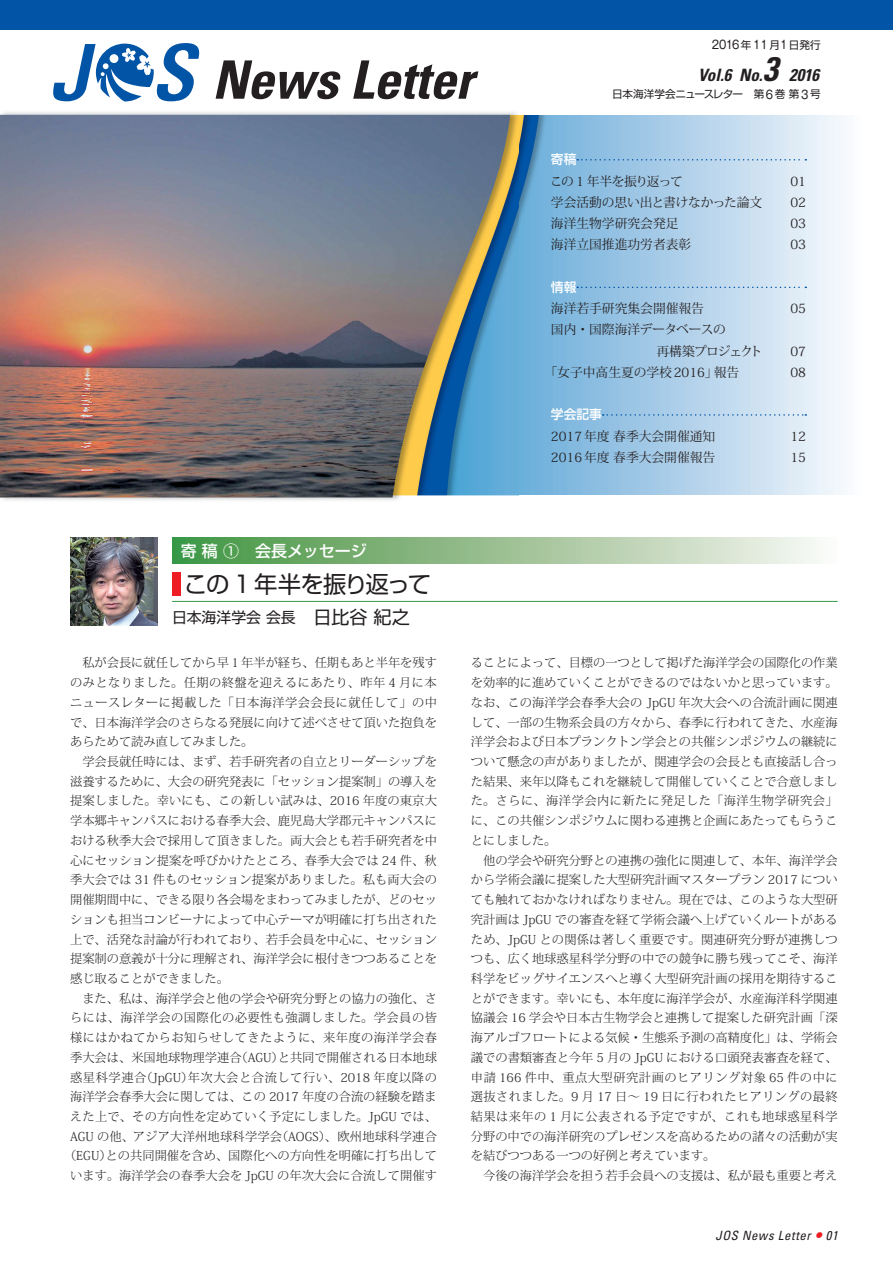
<style>
.page{position:relative;width:893px;height:1263px;background:#fff}
.page>*{position:absolute;margin:0;border:0;box-sizing:border-box;transform-origin:0 0}
.t1{font:23.4px "Shin Go Pro";letter-spacing:-.08em;color:#231f20}
.t2{font:italic 700 condensed 16.95px "Univers";color:#231f20}
.t3{font:500 15.9px "Shin Go Pro";color:#fff}
.t4{font:14.85px "Shin Go Pro";color:#231f20}
.t5{font:12.75px "Koz Min Pro";color:#231f20}
.t6{font:12.75px/21.3px "Koz Min Pro";letter-spacing:-.04em;color:#231f20}
.t7{font:italic condensed 12.75px "Univers";letter-spacing:.05em;color:#231f20}
.t8{font:12.75px "Koz Min Pro";letter-spacing:-.045em;color:#231f20}
.t9{font:500 12.75px "Shin Go Pro";color:#fff}
.t10{font:300 12.15px/19.6px "Koz Min Pro";color:#231f20;text-align:justify}
.t11{font:11.7px "Gothic MB101 Pro";letter-spacing:-.02em;color:#231f20;scale:.91 1}
.t12{font:10.65px "Shin Go Pro";letter-spacing:-.04em;color:#231f20}
.s1{font-size:18px}
.s2{font-family:"Shin Go Pro";font-size:10.65px}
.s3{font-size:34.05px}
.s4{font-family:"Gothic MB101 Pro";font-size:11.7px}
.s5{font-size:19.2px;color:#ee1d23}
</style>
<div class="page">
<div style="left:172px;top:538px;width:666px;height:25px;background:linear-gradient(to right,#40923e,#fbf6f2)"></div>
<div style="left:0;top:0;width:893px;height:30px;background:#0154a6"></div>
<hr style="left:172px;top:601px;width:666px;height:1px;background:#359847">
<div style="left:172px;top:572px;width:9px;height:23px;background:#ee1d23"></div>
<img style="left:510px;top:115px;width:335px;height:380px">
<img style="left:70px;top:538px;width:87px;height:87px">
<img style="left:0;top:115px;width:510px;height:382px">
<svg style="left:216px;top:60px;width:125px;height:39px"></svg>
<svg style="left:353px;top:60px;width:125px;height:39px"></svg>
<svg style="left:53px;top:43px;width:147px;height:58px"></svg>
<svg style="left:577px;top:159px;width:229px;height:2px"></svg>
<svg style="left:577px;top:287px;width:229px;height:1px"></svg>
<svg style="left:603px;top:414px;width:203px;height:2px"></svg>
<h3 class="t3" style="left:181px;top:538px;width:188px">寄 稿 ①　会長メッセージ</h3>
<h1 class="t1" style="left:184px;top:564px;width:248px">この 1 年半を振り返って</h1>
<p class="t4" style="left:172px;top:605px;width:239px">日本海洋学会 会長<span class="s1">　日比谷 紀之</span></p>
<p class="t10" style="left:70px;top:653px;width:368px;text-indent:12px">私が会長に就任してから早１年半が経ち、任期もあと半年を残すのみとなりました。任期の終盤を迎えるにあたり、昨年 4 月に本ニュースレターに掲載した「日本海洋学会会長に就任して」の中で、日本海洋学会のさらなる発展に向けて述べさせて頂いた抱負をあらためて読み直してみました。</p>
<p class="t10" style="left:70px;top:751px;width:368px;text-indent:12px">学会長就任時には、まず、若手研究者の自立とリーダーシップを滋養するために、大会の研究発表に「セッション提案制」の導入を提案しました。幸いにも、この新しい試みは、2016 年度の東京大学本郷キャンパスにおける春季大会、鹿児島大学郡元キャンパスにおける秋季大会で採用して頂きました。両大会とも若手研究者を中心にセッション提案を呼びかけたところ、春季大会では 24 件、秋季大会では 31 件ものセッション提案がありました。私も両大会の開催期間中に、できる限り各会場をまわってみましたが、どのセッションも担当コンビーナによって中心テーマが明確に打ち出された上で、活発な討論が行われており、若手会員を中心に、セッション提案制の意義が十分に理解され、海洋学会に根付きつつあることを感じ取ることができました。</p>
<p class="t10" style="left:64px;top:988px;width:374px;text-align:right">また、私は、海洋学会と他の学会や研究分野との協力の強化、さ<br>らには、海洋学会の国際化の必要性も強調しました。学会員の皆様にはかねてからお知らせしてきたように、来年度の海洋学会春季大会は、米国地球物理学連合（AGU）と共同で開催される日本地球惑星科学連合（JpGU）年次大会と合流して行い、2018 年度以降の海洋学会春季大会に関しては、この 2017 年度の合流の経験を踏まえた上で、その方向性を定めていく予定にしました。JpGU では、AGU の他、アジア大洋州地球科学学会（AOGS）、欧州地球科学連合（EGU）との共同開催を含め、国際化への方向性を明確に打ち出しています。海洋学会の春季大会を JpGU の年次大会に合流して開催す</p>
<p class="t11" style="left:712px;top:35px;width:121px">2016<span class="s2">年</span>11 <span class="s2">月</span>1<span class="s2">日発行</span></p>
<h2 class="t2" style="left:698px;top:65px;width:122px">Vol.6 No.<span class="s3">3</span> 2016</h2>
<p class="t12" style="left:612px;top:86px;width:210px">日本海洋学会ニュースレター　第<span class="s4">6</span> 巻 第<span class="s4">3</span> 号</p>
<p class="t9" style="left:551px;top:149px;width:27px">寄稿</p>
<p class="t8" style="left:550px;top:172px;width:134px">この１年半を振り返って</p>
<p class="t5" style="left:790px;top:172px;width:17px">01</p>
<p class="t5" style="left:551px;top:193px;width:213px">学会活動の思い出と書けなかった論文</p>
<p class="t5" style="left:790px;top:193px;width:17px">02</p>
<p class="t5" style="left:551px;top:214px;width:129px">海洋生物学研究会発足</p>
<p class="t5" style="left:790px;top:214px;width:17px">03</p>
<p class="t5" style="left:551px;top:236px;width:142px">海洋立国推進功労者表彰</p>
<p class="t5" style="left:790px;top:236px;width:17px">03</p>
<p class="t9" style="left:551px;top:277px;width:27px">情報</p>
<p class="t5" style="left:551px;top:299px;width:155px">海洋若手研究集会開催報告</p>
<p class="t5" style="left:790px;top:299px;width:17px">05</p>
<p class="t6" style="left:551px;top:319px;width:213px">国内・国際海洋データベースの<br>　　　　　　　 　再構築プロジェクト</p>
<p class="t5" style="left:790px;top:342px;width:17px">07</p>
<p class="t5" style="left:545px;top:363px;width:196px">「女子中高生夏の学校 2016」報告</p>
<p class="t5" style="left:790px;top:363px;width:17px">08</p>
<p class="t9" style="left:551px;top:404px;width:53px">学会記事</p>
<p class="t5" style="left:551px;top:427px;width:166px">2017 年度 春季大会開催通知</p>
<p class="t5" style="left:790px;top:427px;width:17px">12</p>
<p class="t5" style="left:551px;top:448px;width:166px">2016 年度 春季大会開催報告</p>
<p class="t5" style="left:790px;top:448px;width:17px">15</p>
<p class="t10" style="left:471px;top:653px;width:368px">ることによって、目標の一つとして掲げた海洋学会の国際化の作業を効率的に進めていくことができるのではないかと思っています。なお、この海洋学会春季大会の JpGU 年次大会への合流計画に関連して、一部の生物系会員の方々から、春季に行われてきた、水産海洋学会および日本プランクトン学会との共催シンポジウムの継続について懸念の声がありましたが、関連学会の会長とも直接話し合った結果、来年以降もこれを継続して開催していくことで合意しました。さらに、海洋学会内に新たに発足した「海洋生物学研究会」に、この共催シンポジウムに関わる連携と企画にあたってもらうことにしました。</p>
<p class="t10" style="left:471px;top:850px;width:368px;text-indent:12px">他の学会や研究分野との連携の強化に関連して、本年、海洋学会から学術会議に提案した大型研究計画マスタープラン 2017 についても触れておかなければなりません。現在では、このような大型研究計画は JpGU での審査を経て学術会議へ上げていくルートがあるため、JpGU との関係は著しく重要です。関連研究分野が連携しつつも、広く地球惑星科学分野の中での競争に勝ち残ってこそ、海洋科学をビッグサイエンスへと導く大型研究計画の採用を期待することができます。幸いにも、本年度に海洋学会が、水産海洋科学関連協議会 16 学会や日本古生物学会と連携して提案した研究計画「深海アルゴフロートによる気候・生態系予測の高精度化」は、学術会議での書類審査と今年 5 月の JpGU における口頭発表審査を経て、申請 166 件中、重点大型研究計画のヒアリング対象 65 件の中に選抜されました。9 月 17 日～ 19 日に行われたヒアリングの最終結果は来年の 1 月に公表される予定ですが、これも地球惑星科学分野の中での海洋研究のプレゼンスを高めるための諸々の活動が実を結びつつある一つの好例と考えています。</p>
<p class="t10" style="left:483px;top:1165px;width:356px">今後の海洋学会を担う若手会員への支援は、私が最も重要と考え</p>
<p class="t7" style="left:715px;top:1227px;width:124px">JOS News Letter <span class="s5">•</span> 01</p>
</div>
